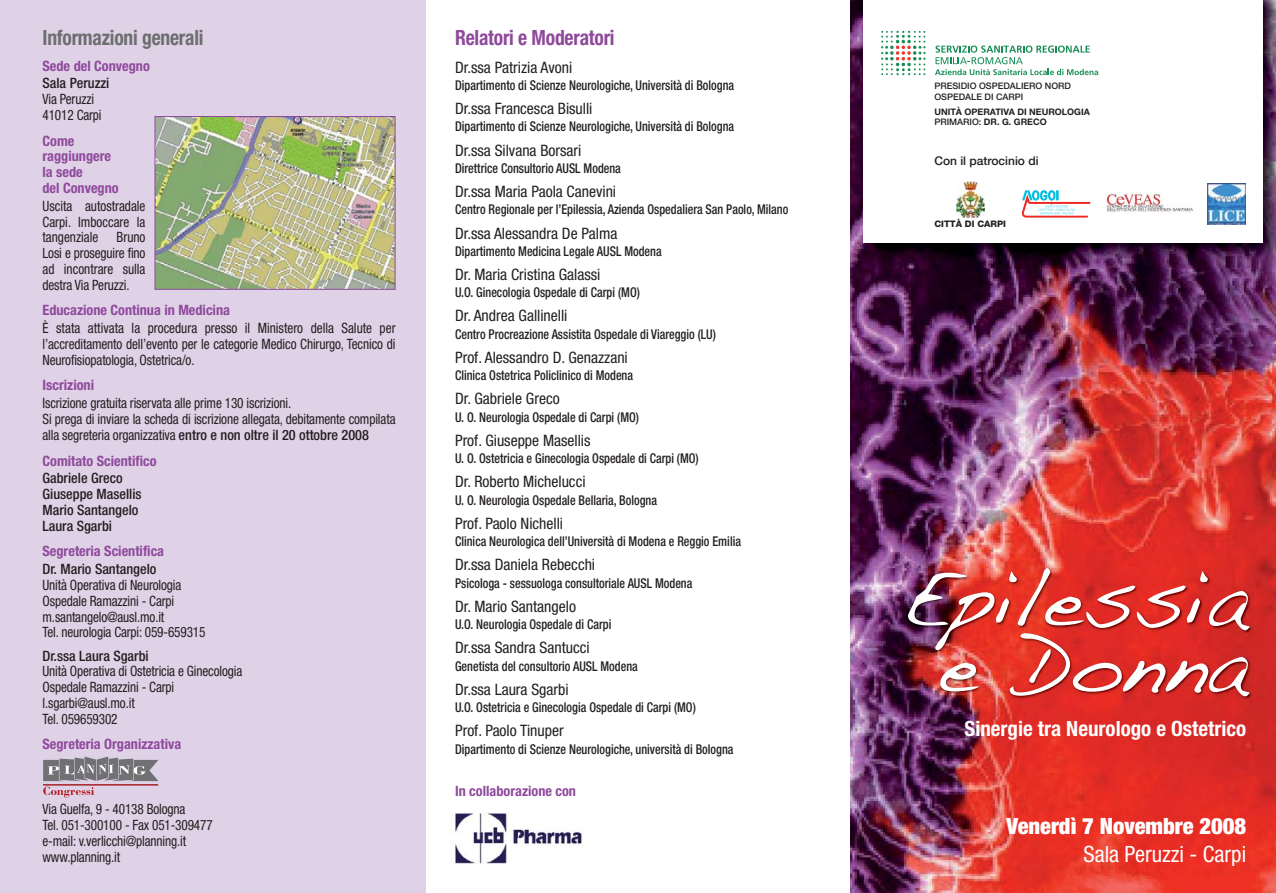
<style>
.page{position:relative;width:1276px;height:893px;background:#fff}
.page>*{position:absolute;margin:0;border:0;box-sizing:border-box;transform-origin:0 0}
.t1{font:82.5px/66px "Handwriting Dakota";color:#fff;text-align:center}
.t2{font:900 condensed 22.5px "Helvetica Neue";color:#fff}
.t3{font:condensed 22.5px "Helvetica Neue";color:#fff}
.t4{font:700 condensed 21px "Helvetica Neue";color:#fff}
.t5{font:700 condensed 21px "Helvetica Neue";letter-spacing:-.01em;color:#6d6e70;scale:.93 1}
.t6{font:700 condensed 21px "Helvetica Neue";letter-spacing:-.01em;color:#8f499c;scale:.93 1}
.t7{font:condensed 15.75px "Helvetica Neue";color:#231f20}
.t8{font:condensed 14.25px/15.8px "Helvetica Neue";letter-spacing:-.01em;color:#231f20;scale:.93 1}
.t9{font:700 condensed 14.25px/15.8px "Helvetica Neue";color:#8f499c}
.t10{font:500 condensed 14.25px/15.8px "Helvetica Neue";color:#231f20}
.t11{font:500 condensed 13.5px "Helvetica Neue";color:#231f20;scale:.9 1}
.t12{font:500 12px "Helvetica Neue";color:#231f20}
.t13{font:700 9px/10.5px "Helvetica Neue";color:#231f20}
.t14{font:500 9px/10.5px "Helvetica Neue";color:#231f20}
.t15{font:800 9px "Helvetica Neue";color:#231f20}
.s1{font-weight:500}
</style>
<div class="page">
<div style="left:0;top:0;width:425px;height:893px;background:#dfd2e7"></div>
<img style="left:850px;top:0;width:426px;height:893px">
<img style="left:855px;top:0;width:421px;height:269px">
<div style="left:863px;top:0;width:400px;height:242px;background:#fff"></div>
<svg style="left:881px;top:31px;width:44px;height:45px"></svg>
<svg style="left:935px;top:45px;width:163px;height:30px"></svg>
<img style="left:956px;top:181px;width:29px;height:36px">
<svg style="left:1022px;top:190px;width:68px;height:28px"></svg>
<img style="left:1105px;top:193px;width:88px;height:19px">
<div style="left:1207px;top:181px;width:39px;height:46px;background:linear-gradient(to right,#fff,#fff)"></div>
<img style="left:1207px;top:183px;width:38px;height:41px">
<img style="left:850px;top:522px;width:426px;height:249px">
<img style="left:156px;top:118px;width:237px;height:170px">
<div style="left:154px;top:116px;width:241px;height:174px;border:1px solid #8f499c"></div>
<svg style="left:43px;top:757px;width:115px;height:24px;background:#8f8c92"></svg>
<svg style="left:43px;top:787px;width:51px;height:11px"></svg>
<hr style="left:43px;top:784px;width:115px;height:1px;background:#9f2024">
<img style="left:452px;top:813px;width:131px;height:51px">
<h3 class="t5" style="left:43px;top:30px;width:175px">Informazioni generali</h3>
<p class="t9" style="left:43px;top:59px;width:109px">Sede del Convegno</p>
<p class="t10" style="left:43px;top:77px;width:68px">Sala Peruzzi</p>
<p class="t8" style="left:43px;top:92px;width:65px">Via Peruzzi<br>41012 Carpi</p>
<p class="t9" style="left:43px;top:134px;width:78px">Come raggiungere la sede<br>del Convegno</p>
<p class="t8" style="left:43px;top:199px;width:112px;text-align:justify">Uscita autostradale Carpi. Imboccare la tangenziale</p>
<p class="t8" style="left:43px;top:231px;width:112px;text-align:justify;text-indent:74px">Bruno Losi e proseguire fino ad incontrare sulla destra Via Peruzzi.</p>
<p class="t9" style="left:43px;top:304px;width:189px">Educazione Continua in Medicina</p>
<p class="t8" style="left:43px;top:321px;width:381px;text-align:justify">È stata attivata la procedura presso il Ministero della Salute per l’accreditamento dell’evento per le categorie Medico Chirurgo, Tecnico di Neurofisiopatologia, Ostetrica/o.</p>
<p class="t9" style="left:43px;top:379px;width:53px">Iscrizioni</p>
<p class="t8" style="left:43px;top:397px;width:381px">Iscrizione gratuita riservata alle prime 130 iscrizioni.<br>Si prega di inviare la scheda di iscrizione allegata, debitamente compilata alla segreteria organizzativa <span class="s1">entro e non oltre il 20 ottobre 2008</span></p>
<p class="t9" style="left:43px;top:454px;width:116px">Comitato Scientifico</p>
<p class="t10" style="left:43px;top:472px;width:101px">Gabriele Greco<br>Giuseppe Masellis<br>Mario Santangelo<br>Laura Sgarbi</p>
<p class="t9" style="left:43px;top:545px;width:123px">Segreteria Scientifica</p>
<p class="t10" style="left:43px;top:563px;width:115px">Dr. Mario Santangelo</p>
<p class="t8" style="left:43px;top:578px;width:177px">Unità Operativa di Neurologia<br>Ospedale Ramazzini - Carpi m.santangelo@ausl.mo.it<br>Tel. neurologia Carpi: 059-659315</p>
<p class="t10" style="left:43px;top:649px;width:108px">Dr.ssa Laura Sgarbi</p>
<p class="t8" style="left:43px;top:665px;width:216px">Unità Operativa di Ostetricia e Ginecologia<br>Ospedale Ramazzini - Carpi l.sgarbi@ausl.mo.it<br>Tel. 059659302</p>
<p class="t9" style="left:43px;top:738px;width:140px">Segreteria Organizzativa</p>
<p class="t8" style="left:43px;top:803px;width:185px">Via Guelfa, 9 - 40138 Bologna<br>Tel. 051-300100 - Fax 051-309477 e-mail: v.verlicchi@planning.it www.planning.it</p>
<h3 class="t6" style="left:455px;top:30px;width:173px">Relatori e Moderatori</h3>
<p class="t7" style="left:455px;top:61px;width:119px">Dr.ssa Patrizia Avoni</p>
<p class="t11" style="left:455px;top:80px;width:311px">Dipartimento di Scienze Neurologiche, Università di Bologna</p>
<p class="t7" style="left:455px;top:103px;width:139px">Dr.ssa Francesca Bisulli</p>
<p class="t11" style="left:455px;top:122px;width:311px">Dipartimento di Scienze Neurologiche, Università di Bologna</p>
<p class="t7" style="left:455px;top:144px;width:128px">Dr.ssa Silvana Borsari</p>
<p class="t11" style="left:455px;top:163px;width:186px">Direttrice Consultorio AUSL Modena</p>
<p class="t7" style="left:455px;top:186px;width:163px">Dr.ssa Maria Paola Canevini</p>
<p class="t11" style="left:455px;top:205px;width:372px">Centro Regionale per l’Epilessia, Azienda Ospedaliera San Paolo, Milano</p>
<p class="t7" style="left:455px;top:227px;width:164px">Dr.ssa Alessandra De Palma</p>
<p class="t11" style="left:455px;top:246px;width:231px">Dipartimento Medicina Legale AUSL Modena</p>
<p class="t7" style="left:455px;top:269px;width:147px">Dr. Maria Cristina Galassi</p>
<p class="t11" style="left:455px;top:288px;width:207px">U.O. Ginecologia Ospedale di Carpi (MO)</p>
<p class="t7" style="left:455px;top:310px;width:114px">Dr. Andrea Gallinelli</p>
<p class="t11" style="left:455px;top:329px;width:291px">Centro Procreazione Assistita Ospedale di Viareggio (LU)</p>
<p class="t7" style="left:455px;top:352px;width:174px">Prof. Alessandro D. Genazzani</p>
<p class="t11" style="left:455px;top:371px;width:199px">Clinica Ostetrica Policlinico di Modena</p>
<p class="t7" style="left:455px;top:393px;width:106px">Dr. Gabriele Greco</p>
<p class="t11" style="left:455px;top:412px;width:206px">U. O. Neurologia Ospedale di Carpi (MO)</p>
<p class="t7" style="left:455px;top:435px;width:137px">Prof. Giuseppe Masellis</p>
<p class="t11" style="left:455px;top:454px;width:272px">U. O. Ostetricia e Ginecologia Ospedale di Carpi (MO)</p>
<p class="t7" style="left:455px;top:476px;width:132px">Dr. Roberto Michelucci</p>
<p class="t11" style="left:455px;top:495px;width:226px">U. O. Neurologia Ospedale Bellaria, Bologna</p>
<p class="t7" style="left:455px;top:518px;width:110px">Prof. Paolo Nichelli</p>
<p class="t11" style="left:455px;top:536px;width:319px">Clinica Neurologica dell’Università di Modena e Reggio Emilia</p>
<p class="t7" style="left:455px;top:559px;width:142px">Dr.ssa Daniela Rebecchi</p>
<p class="t11" style="left:455px;top:578px;width:265px">Psicologa - sessuologa consultoriale AUSL Modena</p>
<p class="t7" style="left:455px;top:601px;width:122px">Dr. Mario Santangelo</p>
<p class="t11" style="left:455px;top:619px;width:175px">U.O. Neurologia Ospedale di Carpi</p>
<p class="t7" style="left:455px;top:642px;width:136px">Dr.ssa Sandra Santucci</p>
<p class="t11" style="left:455px;top:661px;width:204px">Genetista del consultorio AUSL Modena</p>
<p class="t7" style="left:455px;top:684px;width:115px">Dr.ssa Laura Sgarbi</p>
<p class="t11" style="left:455px;top:702px;width:269px">U.O. Ostetricia e Ginecologia Ospedale di Carpi (MO)</p>
<p class="t7" style="left:455px;top:725px;width:110px">Prof. Paolo Tinuper</p>
<p class="t11" style="left:455px;top:744px;width:311px">Dipartimento di Scienze Neurologiche, università di Bologna</p>
<p class="t9" style="left:455px;top:784px;width:122px">In collaborazione con</p>
<p class="t14" style="left:934px;top:82px;width:138px">PRESIDIO OSPEDALIERO NORD<br>OSPEDALE DI CARPI</p>
<p class="t13" style="left:934px;top:107px;width:157px">UNITÀ OPERATIVA DI NEUROLOGIA<br><span class="s1">PRIMARIO:</span> DR. G. GRECO</p>
<p class="t12" style="left:934px;top:156px;width:106px">Con il patrocinio di</p>
<p class="t15" style="left:934px;top:221px;width:73px">CITTÀ DI CARPI</p>
<h1 class="t1" style="left:901px;top:583px;width:346px">Epilessia e Donna</h1>
<h3 class="t4" style="left:964px;top:721px;width:283px">Sinergie tra Neurologo e Ostetrico</h3>
<h2 class="t2" style="left:1006px;top:817px;width:241px">Venerdì 7 Novembre 2008</h2>
<h2 class="t3" style="left:1083px;top:846px;width:164px">Sala Peruzzi - Carpi</h2>
</div>
